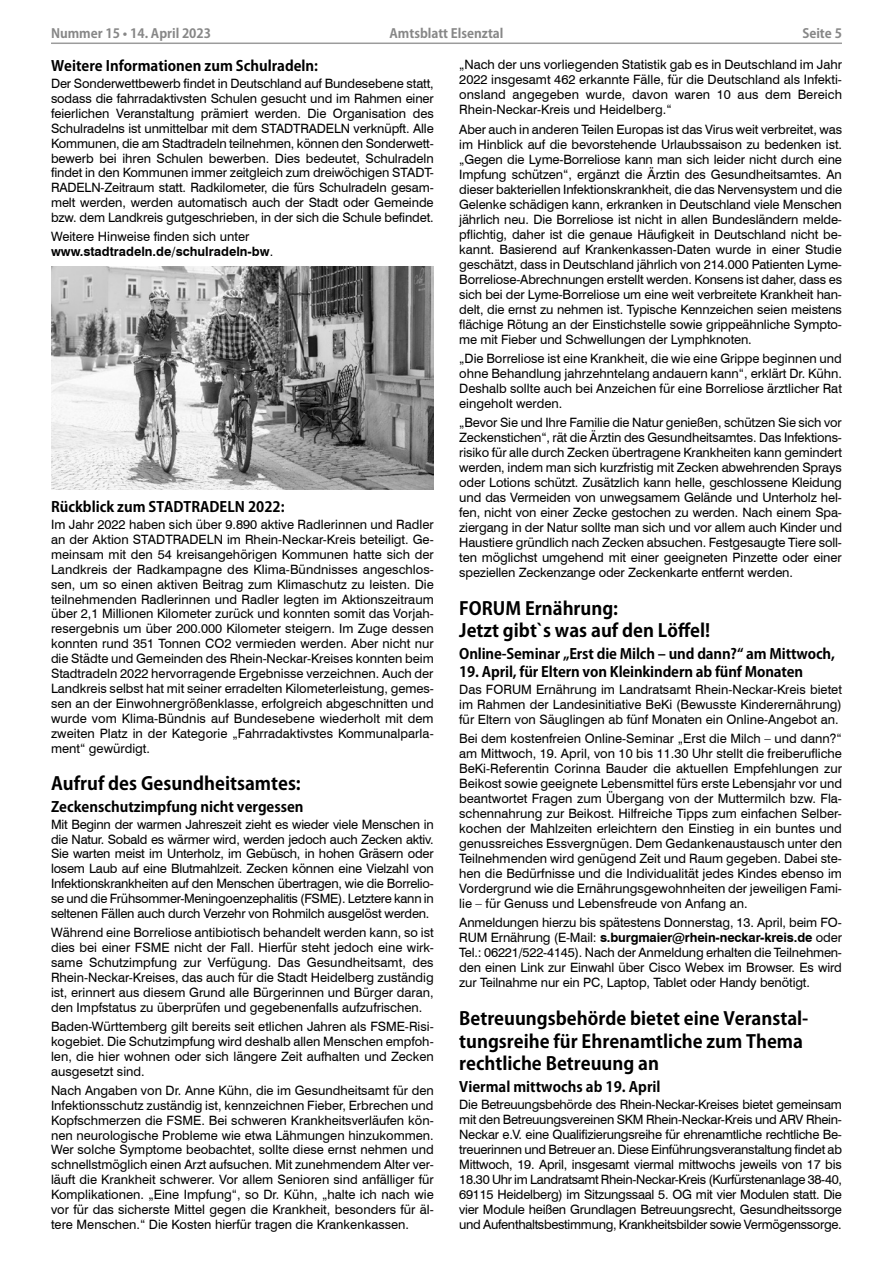
<style>
.page{position:relative;width:893px;height:1263px;background:#fff}
.page>*{position:absolute;margin:0;border:0;box-sizing:border-box;transform-origin:0 0}
.Überschrift2_Kozuka{font:700 18px/22.6px "Koz Go Pro";color:#000}
.Überschrift_3_Kozuka{font:700 14.25px "Koz Go Pro";color:#000}
.Fließtext_8_5{font:12.9px/15px "Swiss 721 BT";color:#000;text-align:justify}
.Fließtext_8_5-2{font:700 12.9px "Swiss 721 BT";color:#000}
.t1{font:700 12.75px "Koz Go Pro";color:#878787}
.s1{font-weight:400}
.s2{font-weight:700}
</style>
<div class="page">
<hr style="left:51px;top:43px;width:791px;height:1px;background:#9c9c9c">
<img style="left:51px;top:267px;width:383px;height:222px">
<p class="t1" style="left:51px;top:25px;width:162px">Nummer 15 • 14. April 2023</p>
<p class="t1" style="left:389px;top:25px;width:116px">Amtsblatt Elsenztal</p>
<p class="t1" style="left:802px;top:25px;width:41px">Seite 5</p>
<p class="Überschrift_3_Kozuka" style="left:51px;top:57px;width:269px">Weitere Informationen zum Schulradeln:</p>
<p class="Fließtext_8_5" style="left:51px;top:76px;width:384px">Der Sonderwettbewerb findet in Deutschland auf Bundesebene statt, sodass die fahrradaktivsten Schulen gesucht und im Rahmen einer feierlichen Veranstaltung prämiert werden. Die Organisation des Schulradelns ist unmittelbar mit dem STADTRADELN verknüpft. Alle Kommunen, die am Stadtradeln teilnehmen, können den Sonderwett&shy;bewerb bei ihren Schulen bewerben. Dies bedeutet, Schulradeln findet in den Kommunen immer zeitgleich zum dreiwöchigen STADT-RADELN-Zeitraum statt. Radkilometer, die fürs Schulradeln gesam&shy;melt werden, werden automatisch auch der Stadt oder Gemeinde bzw. dem Landkreis gutgeschrieben, in der sich die Schule befindet.</p>
<p class="Fließtext_8_5" style="left:51px;top:229px;width:200px">Weitere Hinweise finden sich unter</p>
<p class="Fließtext_8_5-2" style="left:51px;top:243px;width:224px">www.stadtradeln.de/schulradeln-bw<span class="s1">.</span></p>
<p class="Fließtext_8_5" style="left:459px;top:57px;width:384px">„Nach der uns vorliegenden Statistik gab es in Deutschland im Jahr 2022 insgesamt 462 erkannte Fälle, für die Deutschland als Infekti&shy;onsland angegeben wurde, davon waren 10 aus dem Bereich Rhein-Neckar-Kreis und Heidelberg.“</p>
<p class="Fließtext_8_5" style="left:459px;top:121px;width:384px">Aber auch in anderen Teilen Europas ist das Virus weit verbreitet, was im Hinblick auf die bevorstehende Urlaubssaison zu bedenken ist. „Gegen die Lyme-Borreliose kann man sich leider nicht durch eine Impfung schützen“, ergänzt die Ärztin des Gesundheitsamtes. An dieser bakteriellen Infektionskrankheit, die das Nervensystem und die Gelenke schädigen kann, erkranken in Deutschland viele Menschen jährlich neu. Die Borreliose ist nicht in allen Bundesländern melde&shy;pflichtig, daher ist die genaue Häufigkeit in Deutschland nicht be&shy;kannt. Basierend auf Krankenkassen-Daten wurde in einer Studie geschätzt, dass in Deutschland jährlich von 214.000 Patienten Lyme-Borreliose-Abrechnungen erstellt werden. Konsens ist daher, dass es sich bei der Lyme-Borreliose um eine weit verbreitete Krankheit han&shy;delt, die ernst zu nehmen ist. Typische Kennzeichen seien meistens flächige Rötung an der Einstichstelle sowie grippeähnliche Sympto&shy;me mit Fieber und Schwellungen der Lymphknoten.</p>
<p class="Fließtext_8_5" style="left:459px;top:350px;width:384px">„Die Borreliose ist eine Krankheit, die wie eine Grippe beginnen und ohne Behandlung jahrzehntelang andauern kann“, erklärt Dr. Kühn.<br>Deshalb sollte auch bei Anzeichen für eine Borreliose ärztlicher Rat eingeholt werden.</p>
<p class="Fließtext_8_5" style="left:459px;top:415px;width:384px">„Bevor Sie und Ihre Familie die Natur genießen, schützen Sie sich vor Zeckenstichen“, rät die Ärztin des Gesundheitsamtes. Das Infektions&shy;risiko für alle durch Zecken übertragene Krankheiten kann gemindert werden, indem man sich kurzfristig mit Zecken abwehrenden Sprays oder Lotions schützt. Zusätzlich kann helle, geschlossene Kleidung und das Vermeiden von unwegsamem Gelände und Unterholz hel&shy;fen, nicht von einer Zecke gestochen zu werden. Nach einem Spa&shy;ziergang in der Natur sollte man sich und vor allem auch Kinder und Haustiere gründlich nach Zecken absuchen. Festgesaugte Tiere soll&shy;ten möglichst umgehend mit einer geeigneten Pinzette oder einer speziellen Zeckenzange oder Zeckenkarte entfernt werden.</p>
<p class="Überschrift2_Kozuka" style="left:459px;top:598px;width:252px">FORUM Ernährung:<br>Jetzt gibt`s was auf den Löffel!</p>
<p class="Überschrift_3_Kozuka" style="left:459px;top:645px;width:377px">Online-Seminar „Erst die Milch – und dann?“ am Mittwoch,</p>
<p class="Überschrift_3_Kozuka" style="left:459px;top:662px;width:346px">19. April, für Eltern von Kleinkindern ab fünf Monaten</p>
<p class="Fließtext_8_5" style="left:459px;top:681px;width:384px">Das FORUM Ernährung im Landratsamt Rhein-Neckar-Kreis bietet im Rahmen der Landesinitiative BeKi (Bewusste Kinderernährung) für Eltern von Säuglingen ab fünf Monaten ein Online-Angebot an.</p>
<p class="Fließtext_8_5" style="left:459px;top:730px;width:384px">Bei dem kostenfreien Online-Seminar „Erst die Milch – und dann?“ am Mittwoch, 19. April, von 10 bis 11.30 Uhr stellt die freiberufliche BeKi-Referentin Corinna Bauder die aktuellen Empfehlungen zur Beikost sowie geeignete Lebensmittel fürs erste Lebensjahr vor und beantwortet Fragen zum Übergang von der Muttermilch bzw. Fla&shy;schennahrung zur Beikost. Hilfreiche Tipps zum einfachen Selber&shy;kochen der Mahlzeiten erleichtern den Einstieg in ein buntes und genussreiches Essvergnügen. Dem Gedankenaustausch unter den Teilnehmenden wird genügend Zeit und Raum gegeben. Dabei ste&shy;hen die Bedürfnisse und die Individualität jedes Kindes ebenso im Vordergrund wie die Ernährungsgewohnheiten der jeweiligen Fami&shy;lie – für Genuss und Lebensfreude von Anfang an.</p>
<p class="Fließtext_8_5" style="left:459px;top:915px;width:384px">Anmeldungen hierzu bis spätestens Donnerstag, 13. April, beim FO-RUM Ernährung (E-Mail: <span class="s2">s.burgmaier@rhein-neckar-kreis.de</span> oder Tel.: 06221/522-4145). Nach der Anmeldung erhalten die Teilnehmen&shy;den einen Link zur Einwahl über Cisco Webex im Browser. Es wird zur Teilnahme nur ein PC, Laptop, Tablet oder Handy benötigt.</p>
<p class="Überschrift2_Kozuka" style="left:459px;top:1008px;width:351px">Betreuungsbehörde bietet eine Veranstal&shy;tungsreihe für Ehrenamtliche zum Thema rechtliche Betreuung an</p>
<p class="Überschrift_3_Kozuka" style="left:459px;top:1077px;width:203px">Viermal mittwochs ab 19. April</p>
<p class="Fließtext_8_5" style="left:459px;top:1096px;width:384px">Die Betreuungsbehörde des Rhein-Neckar-Kreises bietet gemeinsam mit den Betreuungsvereinen SKM Rhein-Neckar-Kreis und ARV Rhein-Neckar e.V. eine Qualifizierungsreihe für ehrenamtliche rechtliche Be&shy;treuerinnen und Betreuer an. Diese Einführungsveranstaltung findet ab Mittwoch, 19. April, insgesamt viermal mittwochs jeweils von 17 bis 18.30 Uhr im Landratsamt Rhein-Neckar-Kreis (Kurfürstenanlage 38-40, 69115 Heidelberg) im Sitzungssaal 5. OG mit vier Modulen statt. Die vier Module heißen Grundlagen Betreuungsrecht, Gesundheitssorge und Aufenthaltsbestimmung, Krankheitsbilder sowie Vermögenssorge.</p>
<p class="Überschrift_3_Kozuka" style="left:51px;top:498px;width:235px">Rückblick zum STADTRADELN 2022:</p>
<p class="Fließtext_8_5" style="left:51px;top:516px;width:384px">Im Jahr 2022 haben sich über 9.890 aktive Radlerinnen und Radler an der Aktion STADTRADELN im Rhein-Neckar-Kreis beteiligt. Ge&shy;meinsam mit den 54 kreisangehörigen Kommunen hatte sich der Landkreis der Radkampagne des Klima-Bündnisses angeschlos&shy;sen, um so einen aktiven Beitrag zum Klimaschutz zu leisten. Die teilnehmenden Radlerinnen und Radler legten im Aktionszeitraum über 2,1 Millionen Kilometer zurück und konnten somit das Vorjah&shy;resergebnis um über 200.000 Kilometer steigern. Im Zuge dessen konnten rund 351 Tonnen CO2 vermieden werden. Aber nicht nur die Städte und Gemeinden des Rhein-Neckar-Kreises konnten beim Stadtradeln 2022 hervorragende Ergebnisse verzeichnen. Auch der Landkreis selbst hat mit seiner erradelten Kilometerleistung, gemes&shy;sen an der Einwohnergrößenklasse, erfolgreich abgeschnitten und wurde vom Klima-Bündnis auf Bundesebene wiederholt mit dem zweiten Platz in der Kategorie „Fahrradaktivstes Kommunalparla&shy;ment“ gewürdigt.</p>
<p class="Überschrift2_Kozuka" style="left:51px;top:773px;width:251px">Aufruf des Gesundheitsamtes:</p>
<p class="Überschrift_3_Kozuka" style="left:51px;top:797px;width:254px">Zeckenschutzimpfung nicht vergessen</p>
<p class="Fließtext_8_5" style="left:51px;top:816px;width:384px">Mit Beginn der warmen Jahreszeit zieht es wieder viele Menschen in die Natur. Sobald es wärmer wird, werden jedoch auch Zecken aktiv.<br>Sie warten meist im Unterholz, im Gebüsch, in hohen Gräsern oder losem Laub auf eine Blutmahlzeit. Zecken können eine Vielzahl von Infektionskrankheiten auf den Menschen übertragen, wie die Borrelio&shy;se und die Frühsommer-Meningoenzephalitis (FSME). Letztere kann in seltenen Fällen auch durch Verzehr von Rohmilch ausgelöst werden.</p>
<p class="Fließtext_8_5" style="left:51px;top:925px;width:384px">Während eine Borreliose antibiotisch behandelt werden kann, so ist dies bei einer FSME nicht der Fall. Hierfür steht jedoch eine wirk&shy;same Schutzimpfung zur Verfügung. Das Gesundheitsamt, des Rhein-Neckar-Kreises, das auch für die Stadt Heidelberg zuständig ist, erinnert aus diesem Grund alle Bürgerinnen und Bürger daran, den Impfstatus zu überprüfen und gegebenenfalls aufzufrischen.</p>
<p class="Fließtext_8_5" style="left:51px;top:1018px;width:384px">Baden-Württemberg gilt bereits seit etlichen Jahren als FSME-Risi&shy;kogebiet. Die Schutzimpfung wird deshalb allen Menschen empfoh&shy;len, die hier wohnen oder sich längere Zeit aufhalten und Zecken ausgesetzt sind.</p>
<p class="Fließtext_8_5" style="left:51px;top:1082px;width:384px">Nach Angaben von Dr. Anne Kühn, die im Gesundheitsamt für den Infektionsschutz zuständig ist, kennzeichnen Fieber, Erbrechen und Kopfschmerzen die FSME. Bei schweren Krankheitsverläufen kön&shy;nen neurologische Probleme wie etwa Lähmungen hinzukommen.<br>Wer solche Symptome beobachtet, sollte diese ernst nehmen und schnellstmöglich einen Arzt aufsuchen. Mit zunehmendem Alter ver&shy;läuft die Krankheit schwerer. Vor allem Senioren sind anfälliger für Komplikationen. „Eine Impfung“, so Dr. Kühn, „halte ich nach wie vor für das sicherste Mittel gegen die Krankheit, besonders für äl&shy;tere Menschen.“ Die Kosten hierfür tragen die Krankenkassen.</p>
</div>
